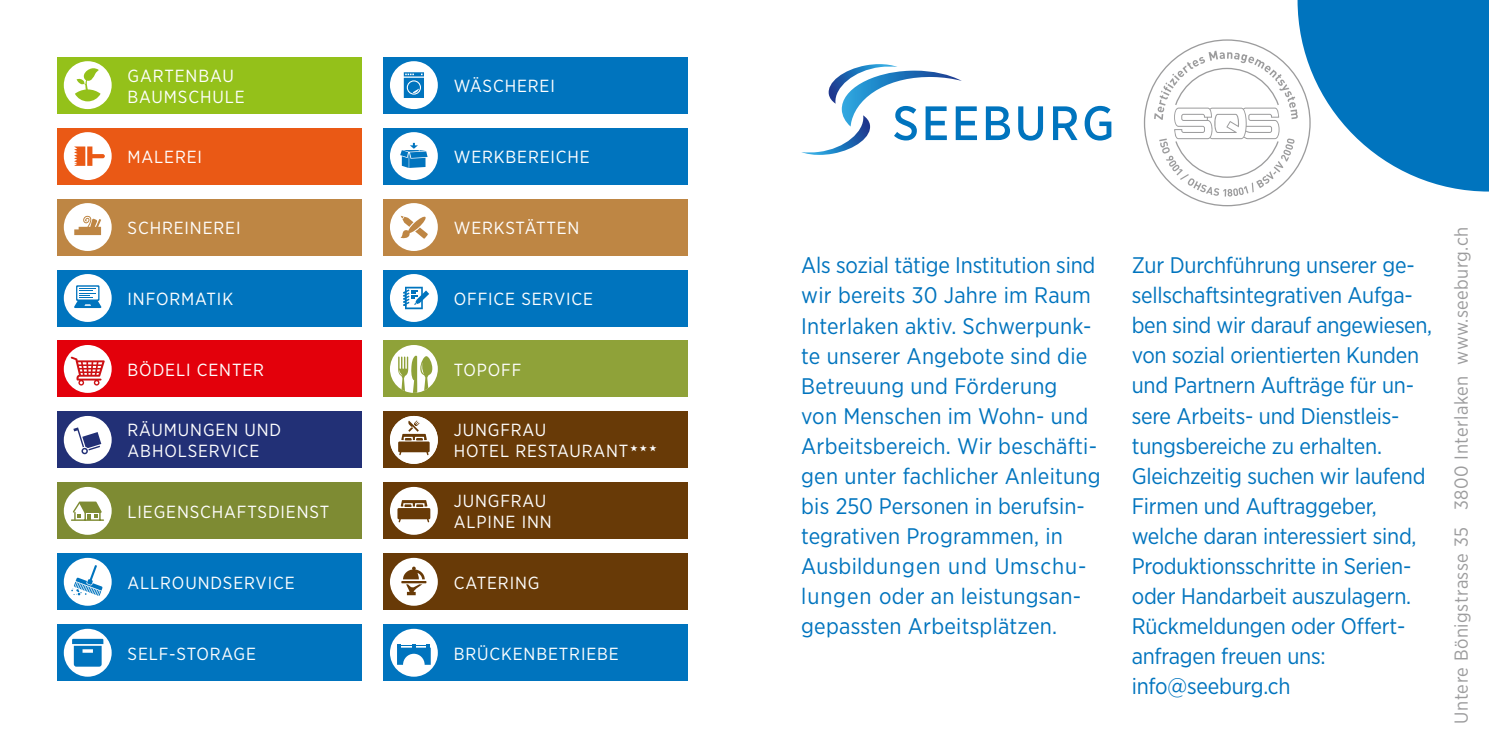
<style>
.page{position:relative;width:1489px;height:745px;background:#fff}
.page>*{position:absolute;margin:0;border:0;box-sizing:border-box;transform-origin:0 0}
.t1{font:22.5px/30px "Gotham Narrow";letter-spacing:-.01em;color:#0074be}
.t2{font:22.5px/30px "Gotham Narrow";letter-spacing:.01em;color:#0074be}
.t3{font:18.75px "Gotham Narrow";letter-spacing:.025em;color:#9c9c9d}
.t4{font:17.5px/21px "Gotham Narrow";letter-spacing:.05em;color:#fff}
</style>
<div class="page">
<svg style="left:985px;top:106px;width:25px;height:34px"></svg>
<svg style="left:1018px;top:106px;width:25px;height:34px"></svg>
<svg style="left:1053px;top:106px;width:24px;height:34px"></svg>
<svg style="left:1084px;top:106px;width:27px;height:34px"></svg>
<svg style="left:801px;top:64px;width:175px;height:91px"></svg>
<svg style="left:1143px;top:0;width:345px;height:206px"></svg>
<div style="left:57px;top:57px;width:304px;height:56px;background:#94c11a"></div>
<div style="left:57px;top:128px;width:304px;height:56px;background:#ea5915"></div>
<div style="left:57px;top:198px;width:304px;height:57px;background:#be8644"></div>
<div style="left:57px;top:269px;width:304px;height:57px;background:#0074be"></div>
<div style="left:57px;top:340px;width:304px;height:57px;background:#e3000b"></div>
<div style="left:57px;top:411px;width:304px;height:57px;background:#223076"></div>
<div style="left:57px;top:482px;width:304px;height:57px;background:#7e8b33"></div>
<div style="left:57px;top:553px;width:304px;height:56px;background:#0074be"></div>
<div style="left:383px;top:57px;width:304px;height:56px;background:#0074be"></div>
<div style="left:383px;top:128px;width:304px;height:56px;background:#0074be"></div>
<div style="left:383px;top:198px;width:304px;height:57px;background:#be8644"></div>
<div style="left:383px;top:269px;width:304px;height:57px;background:#0074be"></div>
<div style="left:383px;top:340px;width:304px;height:57px;background:#8fa239"></div>
<div style="left:383px;top:411px;width:304px;height:57px;background:#683a07"></div>
<div style="left:383px;top:482px;width:304px;height:57px;background:#683a07"></div>
<div style="left:383px;top:553px;width:304px;height:56px;background:#683a07"></div>
<div style="left:383px;top:624px;width:304px;height:56px;background:#0074be"></div>
<div style="left:57px;top:624px;width:304px;height:56px;background:#0074be"></div>
<div style="left:64px;top:61px;width:48px;height:48px;background:#fff;border-radius:50%"></div>
<svg style="left:75px;top:68px;width:26px;height:33px"></svg>
<div style="left:64px;top:132px;width:48px;height:48px;background:#fff;border-radius:50%"></div>
<svg style="left:74px;top:146px;width:31px;height:20px"></svg>
<div style="left:64px;top:203px;width:48px;height:48px;background:#fff;border-radius:50%"></div>
<svg style="left:74px;top:215px;width:27px;height:20px"></svg>
<div style="left:64px;top:274px;width:48px;height:48px;background:#fff;border-radius:50%"></div>
<svg style="left:74px;top:285px;width:27px;height:23px"></svg>
<div style="left:64px;top:345px;width:48px;height:47px;background:#fff;border-radius:50%"></div>
<svg style="left:71px;top:356px;width:34px;height:29px"></svg>
<div style="left:64px;top:415px;width:48px;height:48px;background:#fff;border-radius:50%"></div>
<svg style="left:81px;top:447px;width:7px;height:7px"></svg>
<svg style="left:73px;top:427px;width:28px;height:25px"></svg>
<div style="left:64px;top:486px;width:48px;height:48px;background:#fff;border-radius:50%"></div>
<hr style="left:72px;top:519px;width:31px;height:1px;background:#7e8b33">
<svg style="left:73px;top:501px;width:29px;height:18px"></svg>
<div style="left:64px;top:557px;width:48px;height:48px;background:#fff;border-radius:50%"></div>
<svg style="left:71px;top:564px;width:32px;height:31px"></svg>
<div style="left:390px;top:61px;width:48px;height:48px;background:#fff;border-radius:50%"></div>
<svg style="left:404px;top:72px;width:20px;height:2px"></svg>
<svg style="left:404px;top:74px;width:20px;height:24px"></svg>
<div style="left:390px;top:132px;width:48px;height:48px;background:#fff;border-radius:50%"></div>
<svg style="left:400px;top:143px;width:27px;height:25px"></svg>
<div style="left:390px;top:203px;width:48px;height:48px;background:#fff;border-radius:50%"></div>
<svg style="left:400px;top:215px;width:28px;height:24px"></svg>
<div style="left:390px;top:274px;width:48px;height:48px;background:#fff;border-radius:50%"></div>
<svg style="left:403px;top:286px;width:26px;height:23px"></svg>
<div style="left:390px;top:345px;width:48px;height:47px;background:#fff;border-radius:50%"></div>
<svg style="left:398px;top:355px;width:34px;height:37px"></svg>
<div style="left:390px;top:415px;width:48px;height:48px;background:#fff;border-radius:50%"></div>
<svg style="left:398px;top:420px;width:33px;height:35px"></svg>
<div style="left:390px;top:486px;width:48px;height:48px;background:#fff;border-radius:50%"></div>
<svg style="left:397px;top:500px;width:33px;height:22px"></svg>
<div style="left:390px;top:557px;width:48px;height:48px;background:#fff;border-radius:50%"></div>
<hr style="left:401px;top:580px;width:25px;height:3px;background:#683a07">
<svg style="left:403px;top:566px;width:22px;height:29px"></svg>
<div style="left:390px;top:628px;width:48px;height:48px;background:#fff;border-radius:50%"></div>
<svg style="left:397px;top:644px;width:34px;height:20px"></svg>
<div style="left:64px;top:628px;width:48px;height:48px;background:#fff;border-radius:50%"></div>
<svg style="left:72px;top:638px;width:31px;height:28px"></svg>
<p class="t4" style="left:128px;top:65px;width:118px">GARTENBAU<br>BAUMSCHULE</p>
<p class="t4" style="left:454px;top:75px;width:103px">WÄSCHEREI</p>
<p class="t4" style="left:128px;top:146px;width:76px">MALEREI</p>
<p class="t4" style="left:454px;top:146px;width:138px">WERKBEREICHE</p>
<p class="t4" style="left:128px;top:217px;width:114px">SCHREINEREI</p>
<p class="t4" style="left:454px;top:217px;width:127px">WERKSTÄTTEN</p>
<p class="t4" style="left:128px;top:288px;width:107px">INFORMATIK</p>
<p class="t4" style="left:454px;top:288px;width:141px">OFFICE SERVICE</p>
<p class="t4" style="left:128px;top:358px;width:138px">BÖDELI CENTER</p>
<p class="t4" style="left:454px;top:358px;width:69px">TOPOFF</p>
<p class="t4" style="left:128px;top:419px;width:155px">RÄUMUNGEN UND<br>ABHOLSERVICE</p>
<p class="t4" style="left:128px;top:500px;width:203px">LIEGENSCHAFTSDIENST</p>
<p class="t4" style="left:454px;top:419px;width:176px">JUNGFRAU<br>HOTEL RESTAURANT</p>
<p class="t4" style="left:454px;top:490px;width:99px">JUNGFRAU<br>ALPINE INN</p>
<p class="t4" style="left:128px;top:571px;width:168px">ALLROUNDSERVICE</p>
<p class="t4" style="left:454px;top:571px;width:87px">CATERING</p>
<p class="t4" style="left:128px;top:642px;width:130px">SELF-STORAGE</p>
<p class="t4" style="left:454px;top:642px;width:166px">BRÜCKENBETRIEBE</p>
<p class="t2" style="left:801px;top:250px;width:301px">Als sozial tätige Institution sind wir bereits 30 Jahre im Raum<br>Interlaken aktiv. Schwerpunk&shy;te unserer Angebote sind die<br>Betreuung und Förderung<br>von Menschen im Wohn- und<br>Arbeitsbereich. Wir beschäfti&shy;gen unter fachlicher Anleitung bis 250 Personen in berufsin&shy;tegrativen Programmen, in<br>Ausbildungen und Umschu&shy;lungen oder an leistungsan&shy;gepassten Arbeitsplätzen.</p>
<p class="t1" style="left:1131px;top:250px;width:302px">Zur Durchführung unserer ge&shy;sellschaftsintegrativen Aufga&shy;ben sind wir darauf angewiesen, von sozial orientierten Kunden und Partnern Aufträge für un&shy;sere Arbeits- und Dienstleis&shy;tungsbereiche zu erhalten.<br>Gleichzeitig suchen wir laufend<br>Firmen und Auftraggeber, welche daran interessiert sind,<br>Produktionsschritte in Serien&shy;oder Handarbeit auszulagern.<br>Rückmeldungen oder Offert&shy;anfragen freuen uns: info@seeburg.ch</p>
<p class="t3" style="left:1449px;top:723px;width:498px;rotate:-90deg">Untere Bönigstrasse 35 3800 Interlaken www.seeburg.ch</p>
</div>
